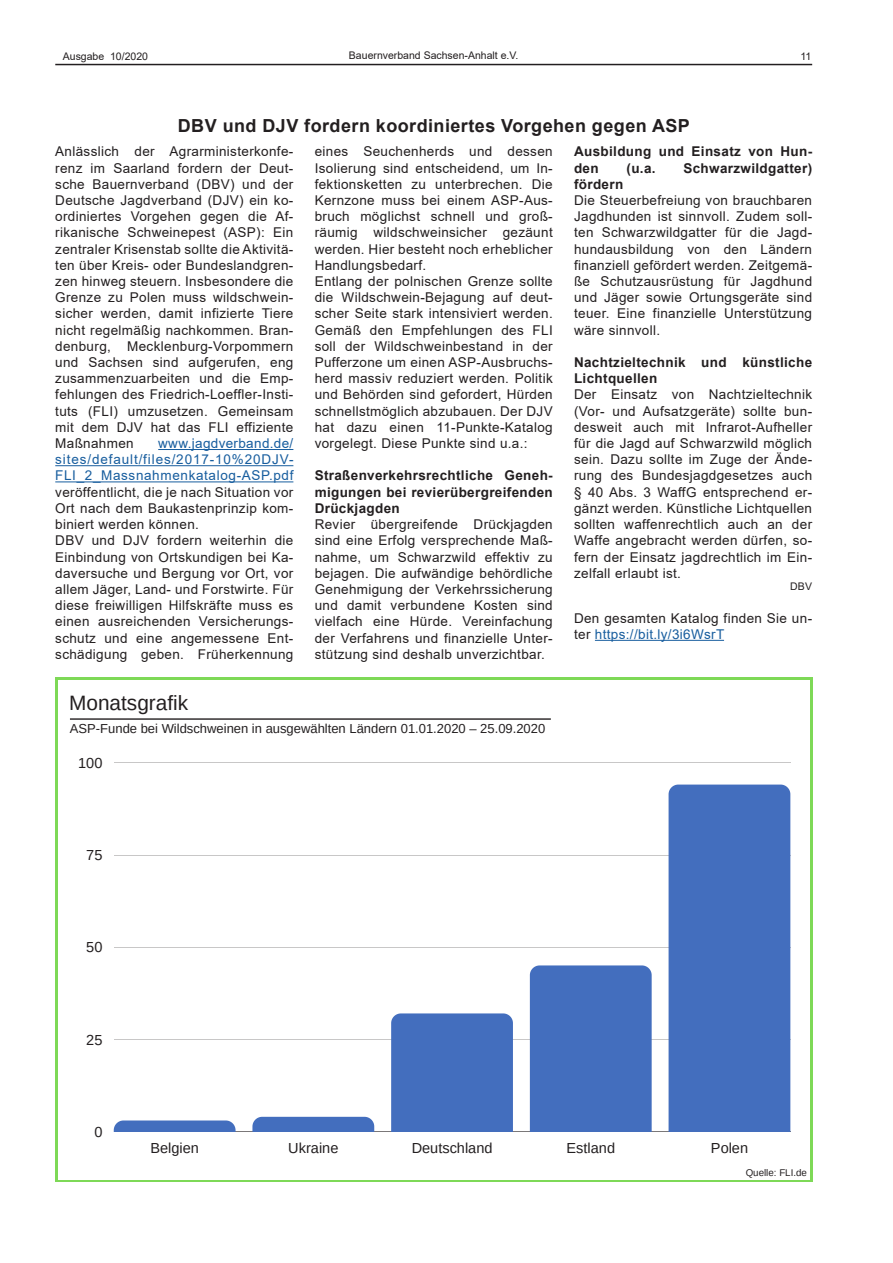
<style>
.page{position:relative;width:893px;height:1263px;background:#fff}
.page>*{position:absolute;margin:0;border:0;box-sizing:border-box;transform-origin:0 0}
.t1{font:20.85px "Arimo";color:#231f20}
.t2{font:700 18px "Arial";letter-spacing:.025em;color:#231f20}
.t3{font:14.55px "Arimo";color:#231f20}
.t4{font:13.5px/16.2px "Arial";letter-spacing:.025em;color:#231f20;text-align:justify}
.t5{font:700 13.5px/16.2px "Arial";letter-spacing:.025em;color:#231f20}
.t6{font:13.5px/16.2px "Arial";letter-spacing:.05em;color:#175d9e;text-align:justify}
.t7{font:13.05px "Arimo";color:#231f20}
.t8{font:10.5px "Arial";color:#231f20}
.t9{font:9.75px "Arimo";color:#231f20}
.s1{color:#175d9e}
</style>
<div class="page">
<hr style="left:55px;top:64px;width:757px;height:1px;background:#231f20">
<svg style="left:70px;top:718px;width:481px;height:2px"></svg>
<hr style="left:114px;top:762px;width:676px;height:1px;background:#231f20">
<hr style="left:114px;top:855px;width:676px;height:1px;background:#231f20">
<hr style="left:114px;top:947px;width:676px;height:1px;background:#231f20">
<hr style="left:114px;top:1039px;width:676px;height:1px;background:#231f20">
<hr style="left:114px;top:1131px;width:676px;height:1px;background:#231f20">
<svg style="left:114px;top:1120px;width:122px;height:12px"></svg>
<div style="left:252px;top:1117px;width:122px;height:15px;background:#436ebe"></div>
<div style="left:391px;top:1013px;width:122px;height:119px;background:#436ebe"></div>
<div style="left:530px;top:965px;width:122px;height:167px;background:#436ebe"></div>
<div style="left:669px;top:784px;width:121px;height:348px;background:#436ebe"></div>
<hr style="left:158px;top:449px;width:135px;height:1px;background:#175d9e">
<hr style="left:55px;top:465px;width:238px;height:1px;background:#175d9e">
<hr style="left:55px;top:481px;width:238px;height:1px;background:#175d9e">
<hr style="left:595px;top:640px;width:129px;height:1px;background:#175d9e">
<p class="t8" style="left:63px;top:52px;width:87px">Ausgabe 10/2020</p>
<p class="t8" style="left:349px;top:51px;width:171px">Bauernverband Sachsen-Anhalt e.V.</p>
<p class="t8" style="left:800px;top:52px;width:12px">11</p>
<h2 class="t2" style="left:178px;top:119px;width:514px">DBV und DJV fordern koordiniertes Vorgehen gegen ASP</h2>
<p class="t4" style="left:55px;top:145px;width:240px">Anlässlich der Agrarministerkonfe&shy;renz im Saarland fordern der Deut&shy;sche Bauernverband (DBV) und der Deutsche Jagdverband (DJV) ein ko&shy;ordiniertes Vorgehen gegen die Af&shy;rikanische Schweinepest (ASP): Ein zentraler Krisenstab sollte die Aktivitä&shy;ten über Kreis- oder Bundeslandgren&shy;zen hinweg steuern. Insbesondere die Grenze zu Polen muss wildschwein&shy;sicher werden, damit infizierte Tiere nicht regelmäßig nachkommen. Bran&shy;denburg, Mecklenburg-Vorpommern und Sachsen sind aufgerufen, eng zusammenzuarbeiten und die Emp&shy;fehlungen des Friedrich-Loeffler-Insti&shy;tuts (FLI) umzusetzen. Gemeinsam mit dem DJV hat das FLI effiziente Maßnahmen</p>
<p class="t4" style="left:315px;top:145px;width:240px;text-align:left">eines Seuchenherds und dessen Isolierung sind entscheidend, um In&shy;fektionsketten zu unterbrechen. Die Kernzone muss bei einem ASP-Aus&shy;bruch möglichst schnell und groß&shy;räumig wildschweinsicher gezäunt werden. Hier besteht noch erheblicher Handlungsbedarf.<br>Entlang der polnischen Grenze sollte die Wildschwein-Bejagung auf deut&shy;scher Seite stark intensiviert werden.<br>Gemäß den Empfehlungen des FLI soll der Wildschweinbestand in der Pufferzone um einen ASP-Ausbruchs&shy;herd massiv reduziert werden. Politik und Behörden sind gefordert, Hürden schnellstmöglich abzubauen. Der DJV hat dazu einen 11-Punkte-Katalog vorgelegt. Diese Punkte sind u.a.:</p>
<p class="t5" style="left:315px;top:469px;width:240px;text-align:justify">Straßenverkehrsrechtliche Geneh&shy;migungen bei revierübergreifenden Drückjagden</p>
<p class="t4" style="left:315px;top:517px;width:240px">Revier übergreifende Drückjagden sind eine Erfolg versprechende Maß&shy;nahme, um Schwarzwild effektiv zu bejagen. Die aufwändige behördliche Genehmigung der Verkehrssicherung und damit verbundene Kosten sind vielfach eine Hürde. Vereinfachung der Verfahrens und finanzielle Unter&shy;stützung sind deshalb unverzichtbar.</p>
<p class="t5" style="left:574px;top:145px;width:240px">Ausbildung und Einsatz von Hun&shy;den</p>
<p class="t5" style="left:626px;top:161px;width:31px">(u.a.</p>
<p class="t5" style="left:683px;top:161px;width:130px">Schwarzwildgatter)</p>
<p class="t5" style="left:574px;top:177px;width:51px">fördern</p>
<p class="t4" style="left:574px;top:193px;width:240px">Die Steuerbefreiung von brauchbaren Jagdhunden ist sinnvoll. Zudem soll&shy;ten Schwarzwildgatter für die Jagd&shy;hundausbildung von den Ländern finanziell gefördert werden. Zeitgemä&shy;ße Schutzausrüstung für Jagdhund und Jäger sowie Ortungsgeräte sind teuer. Eine finanzielle Unterstützung wäre sinnvoll.</p>
<p class="t5" style="left:574px;top:355px;width:240px">Nachtzieltechnik und künstliche<br>Lichtquellen</p>
<p class="t4" style="left:574px;top:387px;width:240px">Der Einsatz von Nachtzieltechnik (Vor- und Aufsatzgeräte) sollte bun&shy;desweit auch mit Infrarot-Aufheller für die Jagd auf Schwarzwild möglich sein. Dazu sollte im Zuge der Ände&shy;rung des Bundesjagdgesetzes auch § 40 Abs. 3 WaffG entsprechend er&shy;gänzt werden. Künstliche Lichtquellen sollten waffenrechtlich auch an der Waffe angebracht werden dürfen, so&shy;fern der Einsatz jagdrechtlich im Ein&shy;zelfall erlaubt ist.</p>
<p class="t8" style="left:790px;top:583px;width:24px">DBV</p>
<p class="t4" style="left:574px;top:611px;width:240px">Den gesamten Katalog finden Sie un&shy;ter <span class="s1">https://bit.ly/3i6WsrT</span></p>
<p class="t6" style="left:55px;top:436px;width:240px;text-indent:103px">www.jagdverband.de/ sites/default/files/2017-10%20DJV-FLI_2_Massnahmenkatalog-ASP.pdf</p>
<p class="t4" style="left:55px;top:485px;width:240px;text-align:left">veröffentlicht, die je nach Situation vor Ort nach dem Baukastenprinzip kom&shy;biniert werden können.<br>DBV und DJV fordern weiterhin die Einbindung von Ortskundigen bei Ka&shy;daversuche und Bergung vor Ort, vor allem Jäger, Land- und Forstwirte. Für diese freiwilligen Hilfskräfte muss es einen ausreichenden Versicherungs&shy;schutz und eine angemessene Ent&shy;schädigung geben. Früherkennung</p>
<h1 class="t1" style="left:69px;top:690px;width:121px">Monatsgrafik</h1>
<p class="t7" style="left:70px;top:720px;width:477px">ASP-Funde bei Wildschweinen in ausgewählten Ländern 01.01.2020 – 25.09.2020</p>
<p class="t3" style="left:78px;top:753px;width:26px">100</p>
<p class="t3" style="left:86px;top:846px;width:18px">75</p>
<p class="t3" style="left:86px;top:938px;width:18px">50</p>
<p class="t3" style="left:86px;top:1030px;width:18px">25</p>
<p class="t3" style="left:94px;top:1122px;width:10px">0</p>
<p class="t3" style="left:150px;top:1138px;width:50px">Belgien</p>
<p class="t3" style="left:288px;top:1138px;width:52px">Ukraine</p>
<p class="t3" style="left:412px;top:1138px;width:82px">Deutschland</p>
<p class="t3" style="left:567px;top:1138px;width:50px">Estland</p>
<p class="t3" style="left:711px;top:1138px;width:39px">Polen</p>
<p class="t9" style="left:746px;top:1166px;width:63px">Quelle: FLI.de</p>
</div>
